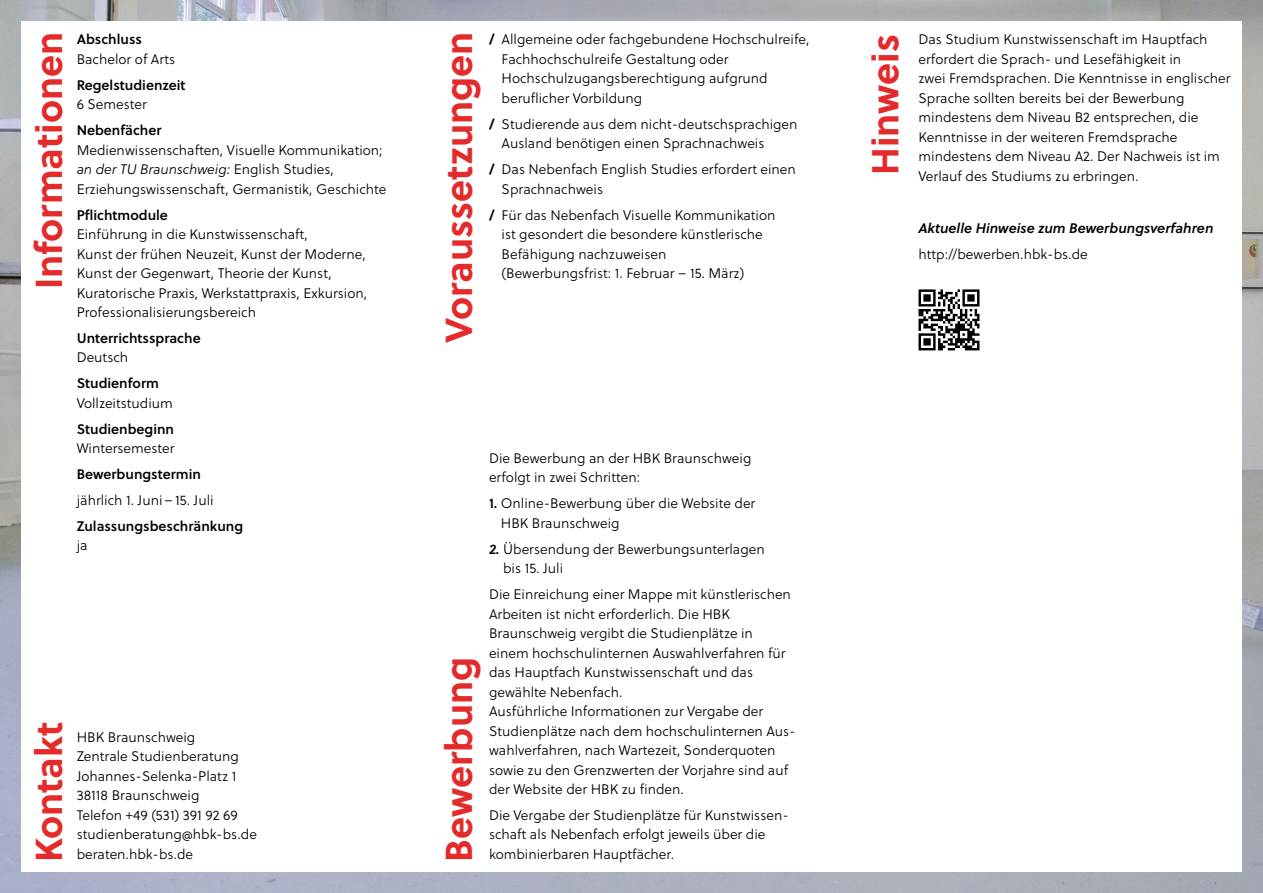
<style>
.page{position:relative;width:1263px;height:893px;background:#fff}
.page>*{position:absolute;margin:0;border:0;box-sizing:border-box;transform-origin:0 0}
.H_3_gekippt{font:700 37.5px "Soleil";color:#e42b2b}
.fließtext{font:300 13.8px/19.5px "Soleil";color:#000}
.fließtext-2{font:13.8px/19.5px "Soleil Sb";color:#000}
.fließtext-3{font:italic 13.8px "Soleil Sb";color:#000}
.s1{font-family:"Soleil Sb";font-weight:400}
.s2{font-family:"Soleil";font-weight:300}
.s3{font-family:"Soleil Lt";font-weight:400;font-style:italic}
.s4{font-weight:700}
.s5{font-family:"Soleil Sb";font-weight:400;font-style:italic}
</style>
<div class="page">
<img style="left:0;top:0;width:1263px;height:893px">
<div style="left:21px;top:21px;width:1221px;height:851px;background:#fff"></div>
<svg style="left:918px;top:289px;width:61px;height:61px"></svg>
<p class="H_3_gekippt" style="left:20px;top:289px;width:259px;rotate:-90deg">Informationen</p>
<p class="fließtext" style="left:77px;top:30px;width:100px"><span class="s1">Abschluss<br></span>Bachelor of Arts</p>
<p class="fließtext-2" style="left:77px;top:75px;width:110px">Regelstudienzeit<br><span class="s2">6 Semester</span></p>
<p class="fließtext" style="left:77px;top:120px;width:311px"><span class="s1">Nebenfächer<br></span>Medienwissenschaften, Visuelle Kommunikation; <span class="s3">an der TU Braunschweig:</span> English Studies, Erziehungswissenschaft, Germanistik, Geschichte</p>
<p class="fließtext" style="left:77px;top:205px;width:292px"><span class="s1">Pflichtmodule<br></span>Einführung in die Kunstwissenschaft,<br>Kunst der frühen Neuzeit, Kunst der Moderne, Kunst der Gegenwart, Theorie der Kunst, Kuratorische Praxis, Werkstattpraxis, Exkursion, Professionalisierungsbereich</p>
<p class="fließtext-2" style="left:77px;top:328px;width:125px">Unterrichtssprache<br><span class="s2">Deutsch</span></p>
<p class="fließtext" style="left:77px;top:374px;width:98px"><span class="s1">Studienform<br></span>Vollzeitstudium</p>
<p class="fließtext" style="left:77px;top:419px;width:99px"><span class="s1">Studienbeginn<br></span>Wintersemester</p>
<p class="fließtext-2" style="left:77px;top:464px;width:126px">Bewerbungstermin</p>
<p class="fließtext" style="left:77px;top:490px;width:138px">jährlich 1. Juni – 15. Juli</p>
<p class="fließtext-2" style="left:77px;top:516px;width:168px">Zulassungsbeschränkung <span class="s2">ja</span></p>
<p class="H_3_gekippt" style="left:20px;top:862px;width:142px;rotate:-90deg">Kontakt</p>
<p class="fließtext" style="left:77px;top:727px;width:182px">HBK Braunschweig<br>Zentrale Studienberatung<br>Johannes-Selenka- Platz 1<br>38118 Braunschweig<br>Telefon +49 (531) 391 92 69 studienberatung@hbk- bs.de beraten.hbk- bs.de</p>
<p class="H_3_gekippt" style="left:430px;top:343px;width:313px;rotate:-90deg">Voraussetzungen</p>
<p class="fließtext" style="left:502px;top:30px;width:309px;text-indent:-13px"><span class="s4">/</span> Allgemeine oder fachgebundene Hochschulreife, Fachhochschulreife Gestaltung oder Hochschulzugangsberechtigung aufgrund beruflicher Vorbildung</p>
<p class="fließtext" style="left:502px;top:114px;width:297px;text-indent:-13px"><span class="s4">/</span> Studierende aus dem nicht-deutschsprachigen<br>Ausland benötigen einen Sprachnachweis</p>
<p class="fließtext" style="left:502px;top:159px;width:296px;text-indent:-13px"><span class="s4">/</span> Das Nebenfach English Studies erfordert einen<br>Sprachnachweis</p>
<p class="fließtext" style="left:502px;top:205px;width:275px;text-indent:-13px"><span class="s4">/</span> Für das Nebenfach Visuelle Kommunikation ist gesondert die besondere künstlerische Befähigung nachzuweisen (Bewerbungsfrist: 1. Februar – 15. März)</p>
<p class="H_3_gekippt" style="left:430px;top:862px;width:206px;rotate:-90deg">Bewerbung</p>
<p class="fließtext" style="left:489px;top:448px;width:264px">Die Bewerbung an der HBK Braunschweig erfolgt in zwei Schritten:</p>
<p class="fließtext" style="left:501px;top:494px;width:256px;text-indent:-12px"><span class="s1">1.</span> Online- Bewerbung über die Website der<br>HBK Braunschweig</p>
<p class="fließtext" style="left:503px;top:539px;width:263px;text-indent:-14px"><span class="s5">2.</span> Übersendung der Bewerbungsunterlagen bis 15. Juli</p>
<p class="fließtext" style="left:489px;top:584px;width:308px">Die Einreichung einer Mappe mit künstlerischen Arbeiten ist nicht erforderlich. Die HBK Braunschweig vergibt die Studienplätze in einem hochschulinternen Auswahlverfahren für das Hauptfach Kunstwissenschaft und das gewählte Nebenfach.<br>Ausführliche Informationen zur Vergabe der Studienplätze nach dem hochschulinternen Aus&shy;wahlverfahren, nach Wartezeit, Sonderquoten sowie zu den Grenzwerten der Vorjahre sind auf der Website der HBK zu finden.</p>
<p class="fließtext" style="left:489px;top:805px;width:301px">Die Vergabe der Studienplätze für Kunstwissen&shy;schaft als Nebenfach erfolgt jeweils über die kombinierbaren Hauptfächer.</p>
<p class="H_3_gekippt" style="left:856px;top:175px;width:142px;rotate:-90deg">Hinweis</p>
<p class="fließtext" style="left:918px;top:30px;width:314px">Das Studium Kunstwissenschaft im Hauptfach erfordert die Sprach- und Lesefähigkeit in<br>zwei Fremdsprachen. Die Kenntnisse in englischer Sprache sollten bereits bei der Bewerbung mindestens dem Niveau B2 entsprechen, die Kenntnisse in der weiteren Fremdsprache mindestens dem Niveau A2. Der Nachweis ist im Verlauf des Studiums zu erbringen.</p>
<p class="fließtext-3" style="left:918px;top:217px;width:297px">Aktuelle Hinweise zum Bewerbungsverfahren</p>
<p class="fließtext" style="left:918px;top:244px;width:171px">http://bewerben.hbk- bs.de</p>
</div>
